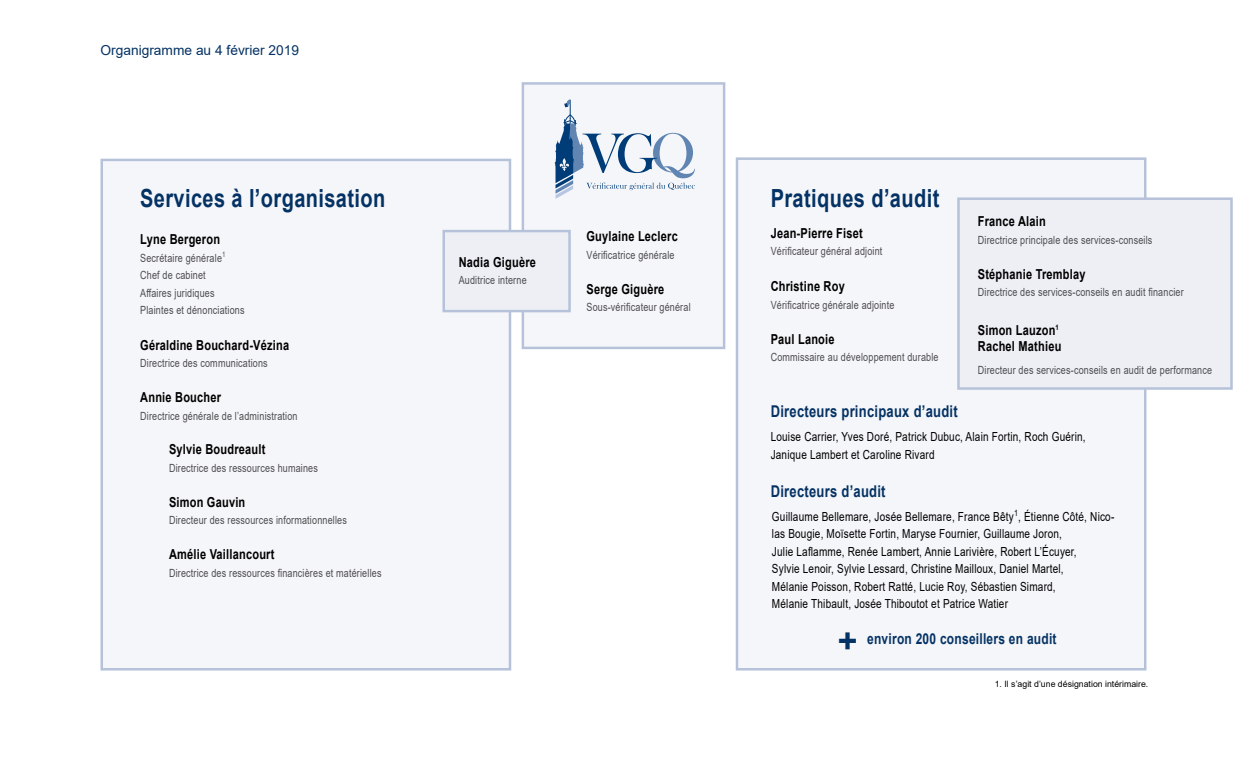
<style>
.page{position:relative;width:1260px;height:765px;background:#fff}
.page>*{position:absolute;margin:0;border:0;box-sizing:border-box;transform-origin:0 0}
.t1{font:700 33.75px "Arial";color:#043264}
.t2{font:700 25px "Arial";letter-spacing:.02em;color:#043264;scale:.8 1}
.t3{font:700 16.25px "Arial";letter-spacing:.02em;color:#043264;scale:.8 1}
.t4{font:700 15px "Arial";letter-spacing:.02em;color:#043264;scale:.8 1}
.t5{font:700 13.75px/16.2px "Arial";letter-spacing:.02em;color:#000;scale:.8 1}
.t6{font:13.75px "Arial";color:#043264}
.t7{font:12.5px/17.5px "Arial";letter-spacing:.02em;color:#000;scale:.8 1}
.t8{font:11.25px/17.5px "Arial";letter-spacing:.02em;color:#4d4d4f;scale:.8 1}
.t9{font:8.75px "Arial";color:#000}
</style>
<div class="page">
<div style="left:522px;top:82px;width:203px;height:267px;background:#f5f6f9;border:2px solid #b6c2da"></div>
<div style="left:736px;top:157px;width:410px;height:514px;background:#f5f6f9;border:2px solid #b6c2da"></div>
<div style="left:101px;top:159px;width:410px;height:512px;background:#f5f6f9;border:2px solid #b6c2da"></div>
<svg style="left:554px;top:99px;width:141px;height:100px"></svg>
<div style="left:957px;top:197px;width:276px;height:193px;background:#edeff5;border:2px solid #b6c2da"></div>
<div style="left:442px;top:230px;width:129px;height:82px;background:#edeff5;border:2px solid #b6c2da"></div>
<p class="t6" style="left:101px;top:41px;width:200px">Organigramme au 4 février 2019</p>
<h2 class="t2" style="left:140px;top:180px;width:308px">Services à l’organisation</h2>
<h2 class="t2" style="left:771px;top:180px;width:212px">Pratiques d’audit</h2>
<p class="t5" style="left:140px;top:231px;width:101px">Lyne Bergeron</p>
<p class="t8" style="left:140px;top:249px;width:132px">Secrétaire générale<sup>1<br></sup>Chef de cabinet<br>Affaires juridiques<br>Plaintes et dénonciations</p>
<p class="t5" style="left:140px;top:337px;width:188px">Géraldine Bouchard-Vézina</p>
<p class="t8" style="left:140px;top:354px;width:161px">Directrice des communications</p>
<p class="t5" style="left:140px;top:389px;width:103px">Annie Boucher</p>
<p class="t8" style="left:140px;top:407px;width:198px">Directrice générale de l’administration</p>
<p class="t5" style="left:459px;top:254px;width:98px">Nadia Giguère</p>
<p class="t8" style="left:459px;top:272px;width:86px">Auditrice interne</p>
<p class="t5" style="left:587px;top:228px;width:116px">Guylaine Leclerc</p>
<p class="t8" style="left:587px;top:246px;width:112px">Vérificatrice générale</p>
<p class="t5" style="left:587px;top:281px;width:99px">Serge Giguère</p>
<p class="t8" style="left:587px;top:298px;width:132px">Sous-vérificateur général</p>
<p class="t5" style="left:771px;top:225px;width:117px">Jean-Pierre Fiset</p>
<p class="t8" style="left:771px;top:242px;width:141px">Vérificateur général adjoint</p>
<p class="t5" style="left:771px;top:278px;width:94px">Christine Roy</p>
<p class="t8" style="left:771px;top:296px;width:156px">Vérificatrice générale adjointe</p>
<p class="t5" style="left:771px;top:331px;width:81px">Paul Lanoie</p>
<p class="t8" style="left:771px;top:348px;width:211px">Commissaire au développement durable</p>
<h3 class="t3" style="left:771px;top:400px;width:235px">Directeurs principaux d’audit</h3>
<p class="t5" style="left:978px;top:213px;width:87px">France Alain</p>
<p class="t8" style="left:978px;top:231px;width:220px">Directrice principale des services-conseils</p>
<p class="t5" style="left:978px;top:266px;width:136px">Stéphanie Tremblay</p>
<p class="t8" style="left:978px;top:283px;width:259px">Directrice des services-conseils en audit financier</p>
<p class="t5" style="left:978px;top:322px;width:106px">Simon Lauzon<sup>1<br></sup>Rachel Mathieu</p>
<p class="t8" style="left:978px;top:361px;width:294px">Directeur des services-conseils en audit de performance</p>
<p class="t5" style="left:169px;top:441px;width:122px">Sylvie Boudreault</p>
<p class="t8" style="left:169px;top:459px;width:188px">Directrice des ressources humaines</p>
<p class="t5" style="left:169px;top:494px;width:97px">Simon Gauvin</p>
<p class="t8" style="left:169px;top:511px;width:224px">Directeur des ressources informationnelles</p>
<p class="t5" style="left:169px;top:546px;width:133px">Amélie Vaillancourt</p>
<p class="t8" style="left:169px;top:564px;width:267px">Directrice des ressources financières et matérielles</p>
<p class="t7" style="left:771px;top:428px;width:395px">Louise Carrier, Yves Doré, Patrick Dubuc, Alain Fortin, Roch Guérin,<br>Janique Lambert et Caroline Rivard</p>
<h3 class="t3" style="left:771px;top:479px;width:145px">Directeurs d’audit</h3>
<p class="t7" style="left:772px;top:508px;width:430px">Guillaume Bellemare, Josée Bellemare, France Bêty<sup>1</sup>, Étienne Côté, Nico&shy;las Bougie, Moïsette Fortin, Maryse Fournier, Guillaume Joron,<br>Julie Laflamme, Renée Lambert, Annie Larivière, Robert L’Écuyer,<br>Sylvie Lenoir, Sylvie Lessard, Christine Mailloux, Daniel Martel,<br>Mélanie Poisson, Robert Ratté, Lucie Roy, Sébastien Simard,<br>Mélanie Thibault, Josée Thiboutot et Patrice Watier</p>
<h1 class="t1" style="left:838px;top:617px;width:21px">+</h1>
<h3 class="t4" style="left:867px;top:628px;width:238px">environ 200 conseillers en audit</h3>
<p class="t9" style="left:995px;top:677px;width:155px">1. Il s’agit d’une désignation intérimaire.</p>
</div>
